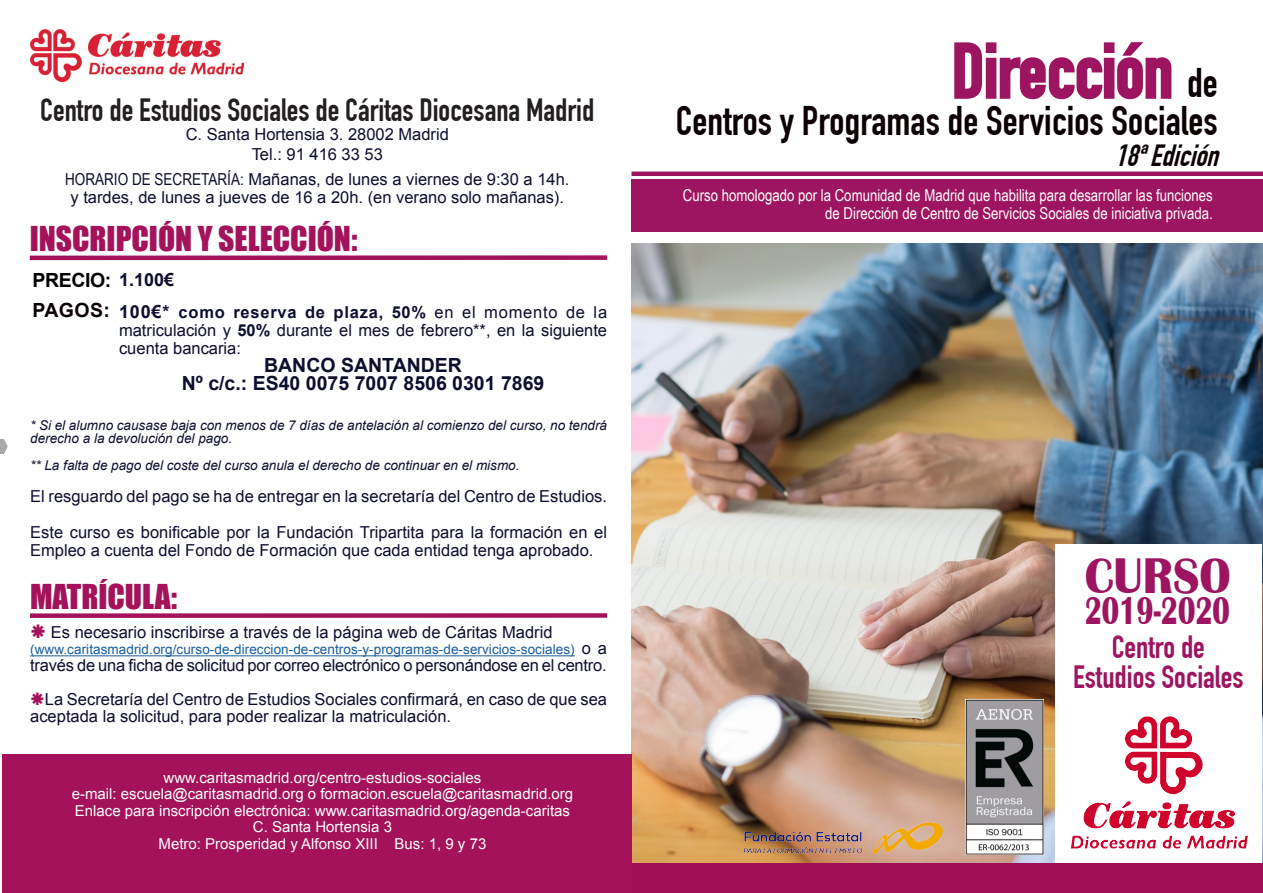
<style>
.page{position:relative;width:1263px;height:893px;background:#fff}
.page>*{position:absolute;margin:0;border:0;box-sizing:border-box;transform-origin:0 0}
.t1{font:700 75px "DIN Condensed";color:#9d1460}
.t2{font:700 51.6px "Britannic";color:#9d1460;scale:.93 1}
.t3{font:700 40.5px "DIN Condensed";color:#0b0002}
.t4{font:700 40.2px "Britannic";color:#9d1460;scale:.7 1}
.t5{font:700 31.5px "DIN Condensed";color:#231f20}
.t6{font:31.5px "Impact";color:#a3125a}
.t7{font:700 31.5px "DIN Condensed";color:#9d1460}
.t8{font:italic 700 30px "DIN Condensed";color:#0b0002}
.Subtítulo{font:700 19.5px "Arial";color:#0d0f2e}
.Subtítulo-2{font:700 19.5px "Arial";letter-spacing:-.02em;color:#000}
.Subtítulo-3{font:700 19.5px "Arial";letter-spacing:.02em;color:#0b0002}
.Subtítulo-4{font:16.5px/18px "Arial";color:#0d0f2e}
.t9{font:16.5px "Arial Narrow";color:#fff}
.Subtítulo-5{font:15px "Arial";color:#fff}
.Subtítulo-6{font:italic 13.5px/13.5px "Arial";color:#0d0f2e}
.Subtítulo-7{font:13.5px "Arial";letter-spacing:.005em;color:#175d9e}
.s1{font-family:"Arial Narrow"}
.s2{font-size:18px;color:#0d0f2e}
.s3{font-weight:700;font-size:18px}
.s4{font-weight:700}
.s5{font-size:16.5px;color:#0d0f2e}
.s6{font-size:40.5px;color:#0b0002}
</style>
<div class="page">
<img style="left:631px;top:243px;width:632px;height:620px">
<div style="left:631px;top:863px;width:632px;height:30px;background:#a10d59"></div>
<div style="left:1055px;top:544px;width:207px;height:319px;background:#fff"></div>
<div style="left:631px;top:179px;width:632px;height:53px;background:#9d1460"></div>
<div style="left:2px;top:754px;width:629px;height:139px;background:#a3125a"></div>
<svg style="left:0;top:439px;width:8px;height:15px"></svg>
<img style="left:1071px;top:716px;width:176px;height:133px">
<hr style="left:30px;top:655px;width:545px;height:1px;background:#175d9e">
<div style="left:30px;top:255px;width:577px;height:5px;background:#a3125a"></div>
<div style="left:30px;top:613px;width:577px;height:5px;background:#a3125a"></div>
<svg style="left:954px;top:42px;width:218px;height:58px"></svg>
<hr style="left:631px;top:172px;width:632px;height:4px;background:#9d1460">
<img style="left:966px;top:699px;width:77px;height:156px">
<img style="left:744px;top:823px;width:198px;height:32px">
<img style="left:31px;top:30px;width:213px;height:52px">
<p class="t5" style="left:40px;top:92px;width:556px">Centro de Estudios Sociales de Cáritas Diocesana Madrid</p>
<p class="Subtítulo-4" style="left:186px;top:126px;width:265px">C. Santa Hortensia 3. 28002 Madrid</p>
<p class="Subtítulo-4" style="left:252px;top:145px;width:133px">Tel.: 91 416 33 53</p>
<p class="Subtítulo-4" style="left:65px;top:170px;width:506px"><span class="s1">HORARIO DE SECRETARÍA:</span> Mañanas, de lunes a viernes de 9:30 a 14h.</p>
<p class="Subtítulo-4" style="left:71px;top:188px;width:495px">y tardes, de lunes a jueves de 16 a 20h. (en verano solo mañanas).</p>
<p class="t6" style="left:30px;top:214px;width:329px">INSCRIPCIÓN Y SELECCIÓN:</p>
<p class="Subtítulo-2" style="left:33px;top:267px;width:143px">PRECIO: <span class="s2">1.100€</span></p>
<p class="Subtítulo-3" style="left:33px;top:297px;width:79px">PAGOS:</p>
<p class="Subtítulo-4" style="left:119px;top:303px;width:490px;text-align:justify"><span class="s3">100€*</span> <span class="s4">como reserva de plaza, 50%</span> en el momento de la matriculación y <span class="s4">50%</span> durante el mes de febrero**, en la siguiente cuenta bancaria:</p>
<p class="Subtítulo" style="left:264px;top:352px;width:199px">BANCO SANTANDER</p>
<p class="Subtítulo" style="left:182px;top:370px;width:364px">Nº c/c.: ES40 0075 7007 8506 0301 7869</p>
<p class="Subtítulo-6" style="left:30px;top:418px;width:578px">* Si el alumno causase baja con menos de 7 días de antelación al comienzo del curso, no tendrá derecho a la devolución del pago.</p>
<p class="Subtítulo-6" style="left:30px;top:459px;width:491px">** La falta de pago del coste del curso anula el derecho de continuar en el mismo.</p>
<p class="Subtítulo-4" style="left:30px;top:487px;width:578px">El resguardo del pago se ha de entregar en la secretaría del Centro de Estudios.</p>
<p class="Subtítulo-4" style="left:30px;top:523px;width:578px">Este curso es bonificable por la Fundación Tripartita para la formación en el<br>Empleo a cuenta del Fondo de Formación que cada entidad tenga aprobado.</p>
<p class="t6" style="left:30px;top:572px;width:149px">MATRÍCULA:</p>
<p class="Subtítulo-4" style="left:51px;top:623px;width:503px">Es necesario inscribirse a través de la página web de Cáritas Madrid</p>
<p class="Subtítulo-7" style="left:30px;top:641px;width:578px">(www.caritasmadrid.org/curso-de-direccion-de-centros-y-programas-de-servicios-sociales) <span class="s5">o a</span></p>
<p class="Subtítulo-4" style="left:30px;top:656px;width:578px">través de una ficha de solicitud por correo electrónico o personándose en el centro.</p>
<p class="Subtítulo-4" style="left:30px;top:691px;width:578px;line-height:16.5px;text-indent:15px">La Secretaría del Centro de Estudios Sociales confirmará, en caso de que sea aceptada la solicitud, para poder realizar la matriculación.</p>
<p class="Subtítulo-5" style="left:164px;top:768px;width:319px">www.caritasmadrid.org/centro-estudios-sociales</p>
<p class="Subtítulo-5" style="left:72px;top:784px;width:503px">e-mail: escuela@caritasmadrid.org o formacion.escuela@caritasmadrid.org</p>
<p class="Subtítulo-5" style="left:75px;top:801px;width:497px">Enlace para inscripción electrónica: www.caritasmadrid.org/agenda-caritas</p>
<p class="Subtítulo-5" style="left:253px;top:817px;width:141px">C. Santa Hortensia 3</p>
<p class="Subtítulo-5" style="left:159px;top:834px;width:329px">Metro: Prosperidad y Alfonso XIII Bus: 1, 9 y 73</p>
<p class="t1" style="left:952px;top:27px;width:267px">Dirección <span class="s6">de</span></p>
<p class="t3" style="left:676px;top:97px;width:543px">Centros y Programas de Servicios Sociales</p>
<p class="t8" style="left:1115px;top:138px;width:113px">18ªEdición</p>
<p class="t9" style="left:683px;top:183px;width:531px">Curso homologado por la Comunidad de Madrid que habilita para desarrollar las funciones</p>
<p class="t9" style="left:825px;top:201px;width:389px">de Dirección de Centro de Servicios Sociales de iniciativa privada.</p>
<p class="t2" style="left:1085px;top:547px;width:159px">CURSO</p>
<p class="t4" style="left:1085px;top:588px;width:209px">2019-2020</p>
<p class="t7" style="left:1112px;top:628px;width:95px">Centro de</p>
<p class="t7" style="left:1073px;top:658px;width:172px">Estudios Sociales</p>
</div>
